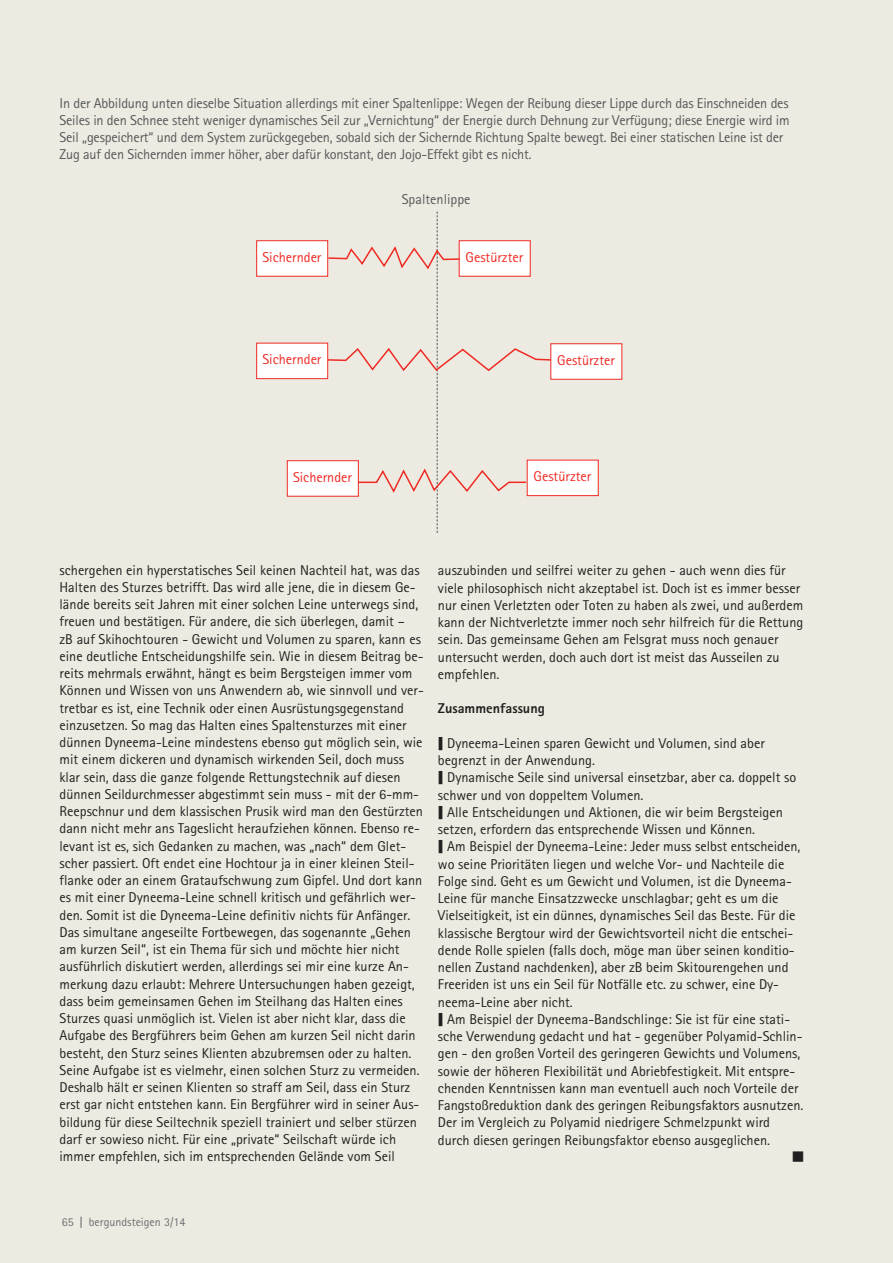
<style>
.page{position:relative;width:893px;height:1263px;background:#edebe1}
.page>*{position:absolute;margin:0;border:0;box-sizing:border-box;transform-origin:0 0}
.t1{font:14.25px/17.2px "Agfa Rotis Sans Serif";color:#231f20}
.t2{font:14.25px/17.2px "Agfa Rotis Sans Serif";letter-spacing:-.015em;color:#57585a}
.t3{font:14.25px "Agfa Rotis Sans Serif";color:#ee2a23}
.t4{font:800 14.25px "Agfa Rotis Sans Serif";color:#231f20}
.t5{font:12px "Agfa Rotis Sans Serif";color:#6c6d70}
.t6{font:11.25px "Zapf Dingbats IT Cby BT";color:#231f20}
</style>
<div class="page">
<div style="left:551px;top:344px;width:71px;height:35px;background:#fff"></div>
<div style="left:527px;top:460px;width:71px;height:35px;background:#fff"></div>
<div style="left:527px;top:460px;width:71px;height:36px;border:1px solid #ee2a23"></div>
<div style="left:257px;top:343px;width:70px;height:35px;background:#fff"></div>
<div style="left:256px;top:343px;width:72px;height:36px;border:1px solid #ee2a23"></div>
<div style="left:287px;top:461px;width:71px;height:35px;background:#fff"></div>
<div style="left:287px;top:460px;width:71px;height:36px;border:1px solid #ee2a23"></div>
<div style="left:257px;top:241px;width:70px;height:35px;background:#fff"></div>
<div style="left:256px;top:240px;width:72px;height:36px;border:1px solid #ee2a23"></div>
<svg style="left:326px;top:211px;width:226px;height:322px;background:#ede7de"></svg>
<p class="t2" style="left:60px;top:96px;width:732px">In der Abbildung unten dieselbe Situation allerdings mit einer Spaltenlippe: Wegen der Reibung dieser Lippe durch das Einschneiden des Seiles in den Schnee steht weniger dynamisches Seil zur „Vernichtung“ der Energie durch Dehnung zur Verfügung; diese Energie wird im Seil „gespeichert“ und dem System zurückgegeben, sobald sich der Sichernde Richtung Spalte bewegt. Bei einer statischen Leine ist der Zug auf den Sichernden immer höher, aber dafür konstant, den Jojo-Effekt gibt es nicht.</p>
<p class="t2" style="left:402px;top:192px;width:70px">Spaltenlippe</p>
<p class="t3" style="left:262px;top:252px;width:61px">Sichernder</p>
<p class="t3" style="left:466px;top:252px;width:59px">Gestürzter</p>
<p class="t3" style="left:262px;top:354px;width:61px">Sichernder</p>
<p class="t3" style="left:557px;top:355px;width:59px">Gestürzter</p>
<p class="t3" style="left:293px;top:472px;width:61px">Sichernder</p>
<p class="t3" style="left:534px;top:471px;width:59px">Gestürzter</p>
<p class="t1" style="left:60px;top:562px;width:366px">schergehen ein hyperstatisches Seil keinen Nachteil hat, was das Halten des Sturzes betrifft. Das wird alle jene, die in diesem Ge&shy;lände bereits seit Jahren mit einer solchen Leine unterwegs sind, freuen und bestätigen. Für andere, die sich überlegen, damit –<br>zB auf Skihochtouren - Gewicht und Volumen zu sparen, kann es eine deutliche Entscheidungshilfe sein. Wie in diesem Beitrag be&shy;reits mehrmals erwähnt, hängt es beim Bergsteigen immer vom Können und Wissen von uns Anwendern ab, wie sinnvoll und ver&shy;tretbar es ist, eine Technik oder einen Ausrüstungsgegenstand einzusetzen. So mag das Halten eines Spaltensturzes mit einer dünnen Dyneema-Leine mindestens ebenso gut möglich sein, wie mit einem dickeren und dynamisch wirkenden Seil, doch muss klar sein, dass die ganze folgende Rettungstechnik auf diesen dünnen Seildurchmesser abgestimmt sein muss - mit der 6-mm-Reepschnur und dem klassischen Prusik wird man den Gestürzten dann nicht mehr ans Tageslicht heraufziehen können. Ebenso re&shy;levant ist es, sich Gedanken zu machen, was „nach“ dem Glet&shy;scher passiert. Oft endet eine Hochtour ja in einer kleinen Steil&shy;flanke oder an einem Grataufschwung zum Gipfel. Und dort kann es mit einer Dyneema-Leine schnell kritisch und gefährlich wer&shy;den. Somit ist die Dyneema-Leine definitiv nichts für Anfänger.<br>Das simultane angeseilte Fortbewegen, das sogenannte „Gehen am kurzen Seil“, ist ein Thema für sich und möchte hier nicht ausführlich diskutiert werden, allerdings sei mir eine kurze An&shy;merkung dazu erlaubt: Mehrere Untersuchungen haben gezeigt, dass beim gemeinsamen Gehen im Steilhang das Halten eines Sturzes quasi unmöglich ist. Vielen ist aber nicht klar, dass die Aufgabe des Bergführers beim Gehen am kurzen Seil nicht darin besteht, den Sturz seines Klienten abzubremsen oder zu halten.<br>Seine Aufgabe ist es vielmehr, einen solchen Sturz zu vermeiden.<br>Deshalb hält er seinen Klienten so straff am Seil, dass ein Sturz erst gar nicht entstehen kann. Ein Bergführer wird in seiner Aus&shy;bildung für diese Seiltechnik speziell trainiert und selber stürzen darf er sowieso nicht. Für eine „private“ Seilschaft würde ich immer empfehlen, sich im entsprechenden Gelände vom Seil</p>
<p class="t1" style="left:438px;top:563px;width:367px">auszubinden und seilfrei weiter zu gehen - auch wenn dies für viele philosophisch nicht akzeptabel ist. Doch ist es immer besser nur einen Verletzten oder Toten zu haben als zwei, und außerdem kann der Nichtverletzte immer noch sehr hilfreich für die Rettung sein. Das gemeinsame Gehen am Felsgrat muss noch genauer untersucht werden, doch auch dort ist meist das Ausseilen zu empfehlen.</p>
<p class="t4" style="left:438px;top:704px;width:108px">Zusammenfassung</p>
<p class="t1" style="left:438px;top:736px;width:367px">❙ Dyneema-Leinen sparen Gewicht und Volumen, sind aber begrenzt in der Anwendung.<br>❙ Dynamische Seile sind universal einsetzbar, aber ca. doppelt so schwer und von doppeltem Volumen.<br>❙ Alle Entscheidungen und Aktionen, die wir beim Bergsteigen setzen, erfordern das entsprechende Wissen und Können.<br>❙ Am Beispiel der Dyneema-Leine: Jeder muss selbst entscheiden, wo seine Prioritäten liegen und welche Vor- und Nachteile die Folge sind. Geht es um Gewicht und Volumen, ist die Dyneema-Leine für manche Einsatzzwecke unschlagbar; geht es um die Vielseitigkeit, ist ein dünnes, dynamisches Seil das Beste. Für die klassische Bergtour wird der Gewichtsvorteil nicht die entschei&shy;dende Rolle spielen (falls doch, möge man über seinen konditio&shy;nellen Zustand nachdenken), aber zB beim Skitourengehen und Freeriden ist uns ein Seil für Notfälle etc. zu schwer, eine Dy&shy;neema-Leine aber nicht.<br>❙ Am Beispiel der Dyneema-Bandschlinge: Sie ist für eine stati&shy;sche Verwendung gedacht und hat - gegenüber Polyamid-Schlin&shy;gen - den großen Vorteil des geringeren Gewichts und Volumens, sowie der höheren Flexibilität und Abriebfestigkeit. Mit entspre&shy;chenden Kenntnissen kann man eventuell auch noch Vorteile der Fangstoßreduktion dank des geringen Reibungsfaktors ausnutzen.<br>Der im Vergleich zu Polyamid niedrigere Schmelzpunkt wird durch diesen geringen Reibungsfaktor ebenso ausgeglichen.</p>
<p class="t6" style="left:792px;top:1151px;width:13px">■</p>
<p class="t5" style="left:62px;top:1217px;width:125px">65 ❘ bergundsteigen 3/14</p>
</div>
